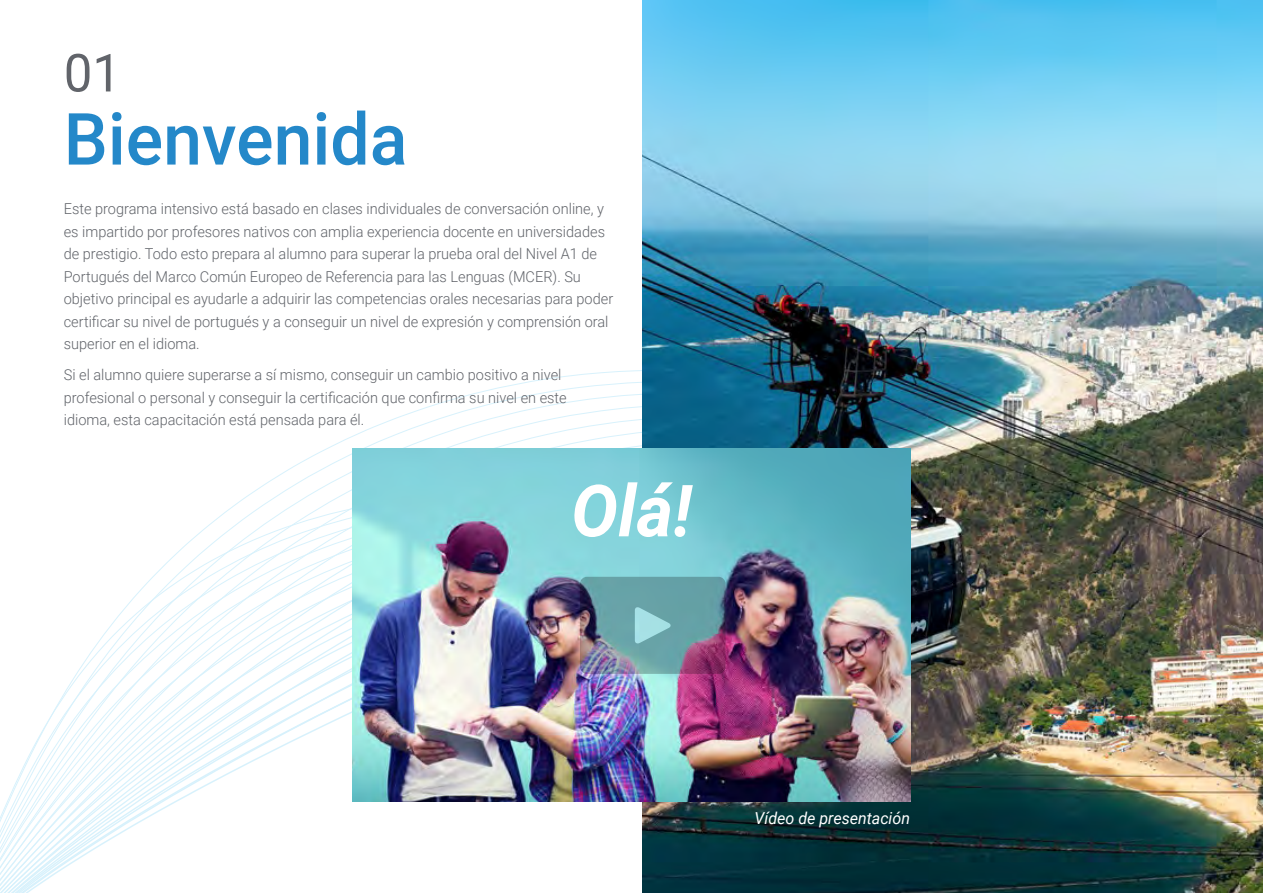
<style>
.page{position:relative;width:1263px;height:893px;background:#fff}
.page>*{position:absolute;margin:0;border:0;box-sizing:border-box;transform-origin:0 0}
.t1{font:500 72px "Roboto";color:#2488c9}
.t2{font:italic 700 72px "Roboto";color:#fff}
.t3{font:52.5px "Roboto";color:#61646a}
.t4{font:italic 16.5px "Roboto";color:#fff}
.t5{font:300 15px/22.5px "Roboto";color:#61646a}
</style>
<div class="page">
<svg style="left:0;top:370px;width:642px;height:523px"></svg>
<img style="left:642px;top:0;width:621px;height:893px">
<img style="left:353px;top:449px;width:557px;height:353px">
<img style="left:580px;top:577px;width:146px;height:97px">
<h2 class="t3" style="left:64px;top:36px;width:59px">01</h2>
<h1 class="t1" style="left:64px;top:89px;width:345px">Bienvenida</h1>
<p class="t5" style="left:64px;top:197px;width:551px">Este programa intensivo está basado en clases individuales de conversación online, y es impartido por profesores nativos con amplia experiencia docente en universidades de prestigio. Todo esto prepara al alumno para superar la prueba oral del Nivel A1 de Portugués del Marco Común Europeo de Referencia para las Lenguas (MCER). Su objetivo principal es ayudarle a adquirir las competencias orales necesarias para poder certificar su nivel de portugués y a conseguir un nivel de expresión y comprensión oral superior en el idioma.</p>
<p class="t5" style="left:64px;top:363px;width:504px">Si el alumno quiere superarse a sí mismo, conseguir un cambio positivo a nivel profesional o personal y conseguir la certificación que confirma su nivel en este idioma, esta capacitación está pensada para él.</p>
<h1 class="t2" style="left:571px;top:460px;width:122px">Olá!</h1>
<p class="t4" style="left:754px;top:806px;width:157px">Vídeo de presentación</p>
</div>
